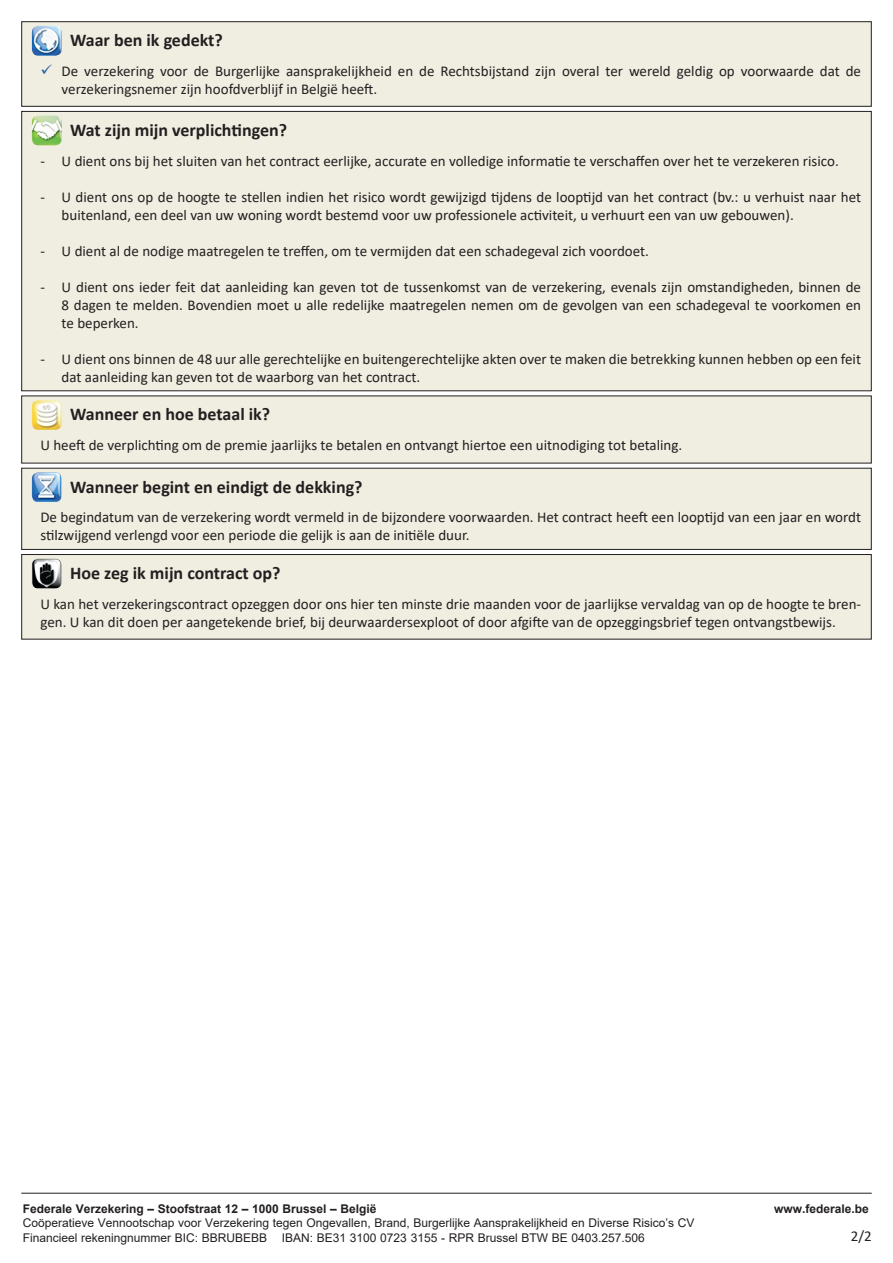
<style>
.page{position:relative;width:893px;height:1263px;background:#fff}
.page>*{position:absolute;margin:0;border:0;box-sizing:border-box;transform-origin:0 0}
.t1{font:700 18px "Calibri";color:#231f20}
.t2{font:15px/18px "Calibri";color:#231f20}
.Normaal{font:12px "Arial";color:#231f20}
.Normaal-2{font:700 12px "Arial";color:#231f20}
.s1{color:#2960ad}
</style>
<div class="page">
<div style="left:22px;top:22px;width:849px;height:84px;background:#efeee1"></div>
<div style="left:21px;top:21px;width:851px;height:86px;border:1px solid #231f20"></div>
<img style="left:32px;top:26px;width:30px;height:30px">
<div style="left:21px;top:111px;width:851px;height:280px;background:#efeee1;border:1px solid #231f20"></div>
<img style="left:32px;top:116px;width:30px;height:29px">
<div style="left:21px;top:395px;width:851px;height:68px;background:#efeee1"></div>
<div style="left:21px;top:468px;width:851px;height:82px;background:#efeee1;border:1px solid #231f20"></div>
<img style="left:32px;top:472px;width:30px;height:30px">
<div style="left:21px;top:554px;width:851px;height:85px;background:#efeee1;border:1px solid #231f20"></div>
<img style="left:32px;top:559px;width:30px;height:29px">
<hr style="left:21px;top:1193px;width:851px;height:1px;background:#231f20">
<img style="left:32px;top:400px;width:30px;height:30px">
<p class="t1" style="left:70px;top:28px;width:154px">Waar ben ik gedekt?</p>
<p class="t2" style="left:40px;top:61px;width:822px"><span class="s1">✓</span> De verzekering voor de Burgerlijke aansprakelijkheid en de Rechtsbijstand zijn overal ter wereld geldig op voorwaarde dat de</p>
<p class="t2" style="left:62px;top:79px;width:317px">verzekeringsnemer zijn hoofdverblijf in België heeft.</p>
<p class="t1" style="left:70px;top:117px;width:218px">Wat zijn mijn verplichtingen?</p>
<p class="t2" style="left:40px;top:151px;width:800px">- U dient ons bij het sluiten van het contract eerlijke, accurate en volledige informatie te verschaffen over het te verzekeren risico.</p>
<p class="t2" style="left:40px;top:187px;width:822px">- U dient ons op de hoogte te stellen indien het risico wordt gewijzigd tijdens de looptijd van het contract (bv.: u verhuist naar het</p>
<p class="t2" style="left:62px;top:205px;width:734px">buitenland, een deel van uw woning wordt bestemd voor uw professionele activiteit, u verhuurt een van uw gebouwen).</p>
<p class="t2" style="left:40px;top:241px;width:610px">- U dient al de nodige maatregelen te treffen, om te vermijden dat een schadegeval zich voordoet.</p>
<p class="t2" style="left:40px;top:277px;width:822px">- U dient ons ieder feit dat aanleiding kan geven tot de tussenkomst van de verzekering, evenals zijn omstandigheden, binnen de</p>
<p class="t2" style="left:62px;top:295px;width:801px">8 dagen te melden. Bovendien moet u alle redelijke maatregelen nemen om de gevolgen van een schadegeval te voorkomen en</p>
<p class="t2" style="left:62px;top:313px;width:79px">te beperken.</p>
<p class="t2" style="left:40px;top:349px;width:822px">- U dient ons binnen de 48 uur alle gerechtelijke en buitengerechtelijke akten over te maken die betrekking kunnen hebben op een feit</p>
<p class="t2" style="left:62px;top:367px;width:360px">dat aanleiding kan geven tot de waarborg van het contract.</p>
<p class="t1" style="left:70px;top:402px;width:202px">Wanneer en hoe betaal ik?</p>
<p class="t2" style="left:40px;top:436px;width:643px">U heeft de verplichting om de premie jaarlijks te betalen en ontvangt hiertoe een uitnodiging tot betaling.</p>
<p class="t1" style="left:70px;top:474px;width:294px">Wanneer begint en eindigt de dekking?</p>
<p class="t2" style="left:40px;top:508px;width:822px">De begindatum van de verzekering wordt vermeld in de bijzondere voorwaarden. Het contract heeft een looptijd van een jaar en wordt stilzwijgend verlengd voor een periode die gelijk is aan de initiële duur.</p>
<p class="t1" style="left:70px;top:560px;width:212px">Hoe zeg ik mijn contract op?</p>
<p class="t2" style="left:40px;top:594px;width:822px">U kan het verzekeringscontract opzeggen door ons hier ten minste drie maanden voor de jaarlijkse vervaldag van op de hoogte te bren&shy;gen. U kan dit doen per aangetekende brief, bij deurwaardersexploot of door afgifte van de opzeggingsbrief tegen ontvangstbewijs.</p>
<p class="Normaal-2" style="left:23px;top:1200px;width:355px">Federale Verzekering – Stoofstraat 12 – 1000 Brussel – België</p>
<p class="Normaal-2" style="left:774px;top:1200px;width:96px">www.federale.be</p>
<p class="Normaal" style="left:23px;top:1215px;width:673px">Coöperatieve Vennootschap voor Verzekering tegen Ongevallen, Brand, Burgerlijke Aansprakelijkheid en Diverse Risico’s CV</p>
<p class="Normaal" style="left:23px;top:1229px;width:623px">Financieel rekeningnummer BIC: BBRUBEBB IBAN: BE31 3100 0723 3155 - RPR Brussel BTW BE 0403.257.506</p>
<p class="t2" style="left:851px;top:1226px;width:22px">2/2</p>
</div>
